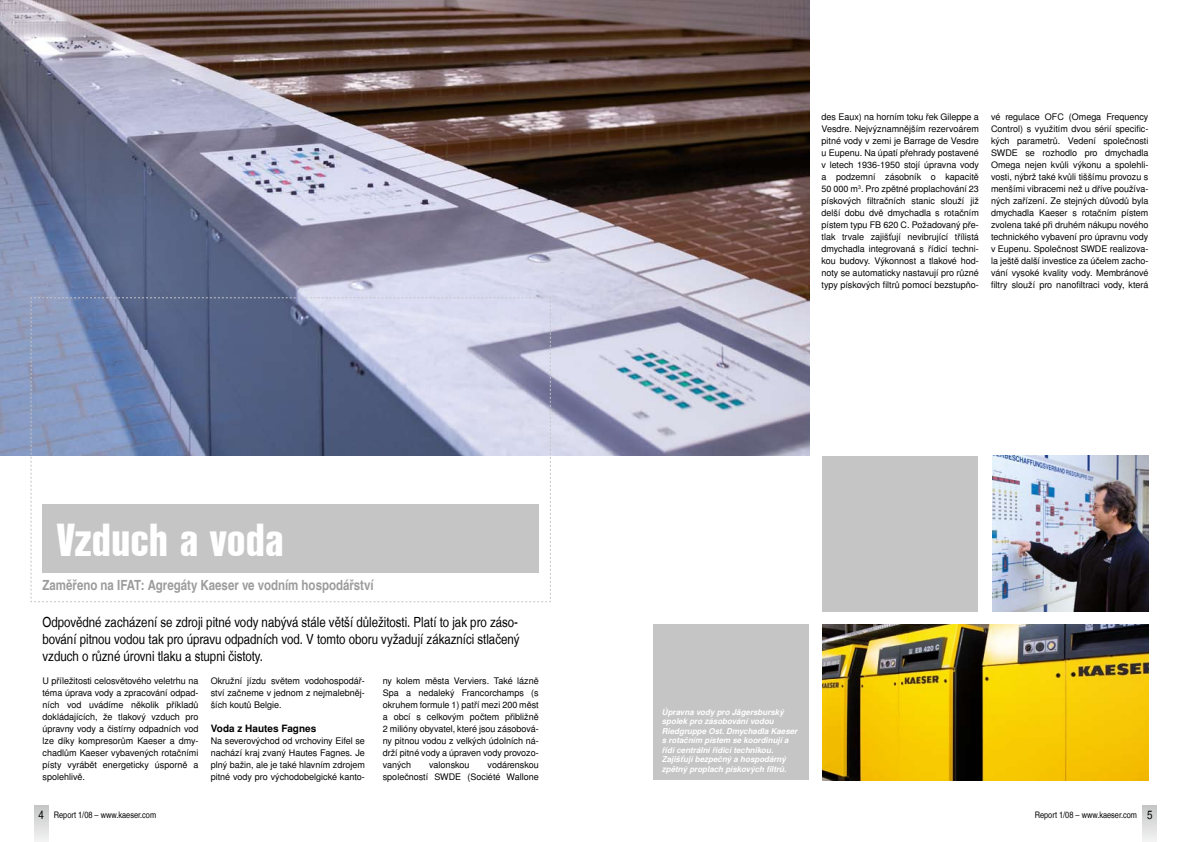
<style>
.page{position:relative;width:1191px;height:842px;background:#fff}
.page>*{position:absolute;margin:0;border:0;box-sizing:border-box;transform-origin:0 0}
.t1{font:45px "Nimbus San L Bla Con";color:#fff}
.t2{font:14px/17px "Nimbus San L Reg Con";color:#000;text-align:justify}
.t3{font:14px "Nimbus San L Bol Con";color:#9c9c9c}
.t4{font:700 10px "Nimbus San L";color:#000}
.t5{font:9px/12px "Nimbus San L";color:#000;text-align:justify}
.t6{font:9px "Nimbus San L Reg Con";color:#000}
.t7{font:italic 700 8px/9.5px "Nimbus San L";color:#fff}
.s1{font-size:12px}
</style>
<div class="page">
<svg style="left:1142px;top:806px;width:14px;height:36px"></svg>
<svg style="left:34px;top:806px;width:14px;height:36px"></svg>
<img style="left:0;top:0;width:809px;height:455px">
<img style="left:822px;top:624px;width:326px;height:156px">
<img style="left:992px;top:456px;width:156px;height:156px">
<svg style="left:30px;top:297px;width:521px;height:306px"></svg>
<div style="left:43px;top:505px;width:496px;height:68px;background:#c5c5c6"></div>
<div style="left:653px;top:624px;width:156px;height:156px;background:#c5c5c6"></div>
<div style="left:822px;top:456px;width:156px;height:156px;background:#c5c5c6"></div>
<h1 class="t1" style="left:57px;top:506px;width:229px">Vzduch a voda</h1>
<h2 class="t3" style="left:43px;top:576px;width:333px">Zaměřeno na IFAT: Agregáty Kaeser ve vodním hospodářství</h2>
<h2 class="t2" style="left:43px;top:614px;width:478px">Odpovědné zacházení se zdroji pitné vody nabývá stále větší důležitosti. Platí to jak pro záso&shy;bování pitnou vodou tak pro úpravu odpadních vod. V tomto oboru vyžadují zákazníci stlačený vzduch o různé úrovni tlaku a stupni čistoty.</h2>
<p class="t5" style="left:43px;top:675px;width:157px">U příležitosti celosvětového veletrhu na téma úprava vody a zpracování odpad&shy;ních vod uvádíme několik příkladů dokládajících, že tlakový vzduch pro úpravny vody a čistírny odpadních vod lze díky kompresorům Kaeser a dmy&shy;chadlům Kaeser vybavených rotačními písty vyrábět energeticky úsporně a spolehlivě.</p>
<p class="t5" style="left:211px;top:675px;width:156px">Okružní jízdu světem vodohospodář&shy;ství začneme v jednom z nejmalebněj&shy;ších koutů Belgie.</p>
<p class="t5" style="left:383px;top:675px;width:157px">ny kolem města Verviers. Také lázně Spa a nedaleký Francorchamps (s okruhem formule 1) patří mezi 200 měst a obcí s celkovým počtem přibližně 2 milióny obyvatel, které jsou zásobová&shy;ny pitnou vodou z velkých údolních ná&shy;drží pitné vody a úpraven vody provozo&shy;vaných</p>
<p class="t4" style="left:211px;top:723px;width:107px">Voda z Hautes Fagnes</p>
<p class="t5" style="left:211px;top:735px;width:156px">Na severovýchod od vrchoviny Eifel se nachází kraj zvaný Hautes Fagnes. Je plný bažin, ale je také hlavním zdrojem pitné vody pro východobelgické kanto-</p>
<p class="t5" style="left:383px;top:759px;width:157px;text-align:right">vodárenskou<br>společností SWDE (Société Wallone</p>
<p class="t5" style="left:429px;top:759px;width:42px">valonskou</p>
<p class="t5" style="left:821px;top:111px;width:159px">des Eaux) na horním toku řek Gileppe a Vesdre. Nejvýznamnějším rezervoárem pitné vody v zemi je Barrage de Vesdre u Eupenu. Na úpatí přehrady postavené v letech 1936-1950 stojí úpravna vody a podzemní zásobník o kapacitě 50 000 m<sup>3</sup>. Pro zpětné proplachování 23 pískových filtračních stanic slouží již delší dobu dvě dmychadla s rotačním pístem typu FB 620 C. Požadovaný pře&shy;tlak trvale zajišťují nevibrující třílistá dmychadla integrovaná s řídicí techni&shy;kou budovy. Výkonnost a tlakové hod&shy;noty se automaticky nastavují pro různé typy pískových filtrů pomocí bezstupňo-</p>
<p class="t5" style="left:991px;top:111px;width:159px">vé regulace OFC (Omega Frequency Control) s využitím dvou sérií specific&shy;kých parametrů. Vedení společnosti SWDE se rozhodlo pro dmychadla Omega nejen kvůli výkonu a spolehli&shy;vosti, nýbrž také kvůli tiššímu provozu s menšími vibracemi než u dříve používa&shy;ných zařízení. Ze stejných důvodů byla dmychadla Kaeser s rotačním pístem zvolena také při druhém nákupu nového technického vybavení pro úpravnu vody v Eupenu. Společnost SWDE realizova&shy;la ještě další investice za účelem zacho&shy;vání vysoké kvality vody. Membránové filtry slouží pro nanofiltraci vody, která</p>
<p class="t7" style="left:662px;top:707px;width:137px">Úpravna vody pro Jägersburský spolek pro zásobování vodou<br>Riedgruppe Ost. Dmychadla Kaeser s rotačním pístem se koordinují a řídí centrální řídicí technikou.<br>Zajišťují bezpečný a hospodárný zpětný proplach pískových filtrů.</p>
<p class="t6" style="left:38px;top:809px;width:119px"><span class="s1">4</span> Report 1/08 – www.kaeser.com</p>
<p class="t6" style="left:1034px;top:809px;width:119px">Report 1/08 – www.kaeser.com <span class="s1">5</span></p>
</div>
